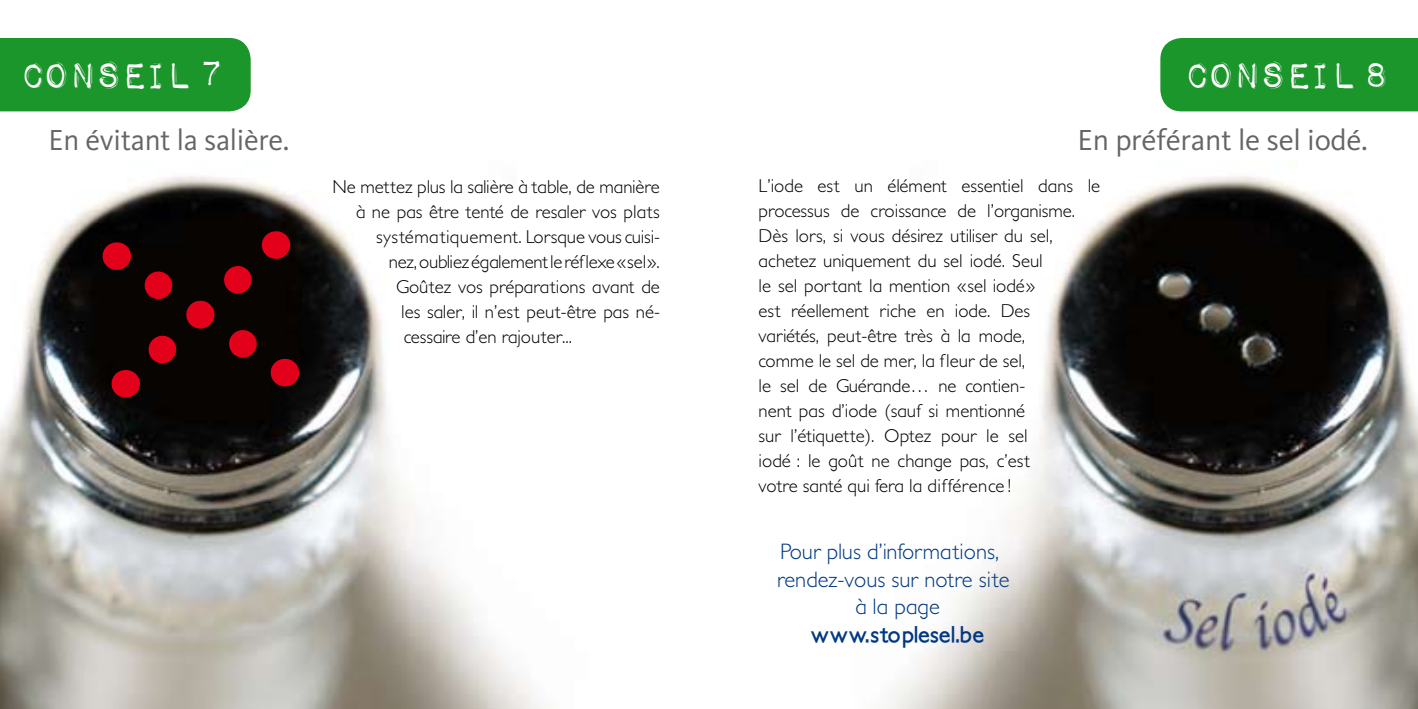
<style>
.page{position:relative;width:1418px;height:709px;background:#fff}
.page>*{position:absolute;margin:0;border:0;box-sizing:border-box;transform-origin:0 0}
.t1{font:47.5px "Impact Label Rev";letter-spacing:-.07em;color:#fff}
.t2{font:30px "Kievit";letter-spacing:-.01em;color:#646567}
.t3{font:300 22.5px/27.5px "Petita";color:#003882;text-align:center}
.t4{font:700 22.5px "Petita";color:#003882}
.t5{font:300 18.75px/25px "Petita";color:#000}
.t6{font:300 18.75px "Petita";letter-spacing:.02em;color:#000}
</style>
<div class="page">
<img style="left:882px;top:111px;width:535px;height:598px">
<img style="left:0;top:111px;width:545px;height:598px">
<div style="left:0;top:38px;width:251px;height:73px;background:#1a962b"></div>
<div style="left:1160px;top:38px;width:257px;height:73px;background:#1a962b"></div>
<svg style="left:105px;top:231px;width:197px;height:174px"></svg>
<h1 class="t1" style="left:19px;top:52px;width:208px">CONSEIL 7</h1>
<h1 class="t1" style="left:1183px;top:52px;width:207px">CONSEIL 8</h1>
<h2 class="t2" style="left:49px;top:121px;width:242px">En évitant la salière.</h2>
<h2 class="t2" style="left:1077px;top:121px;width:292px">En préférant le sel iodé.</h2>
<p class="t5" style="left:332px;top:175px;width:329px">Ne mettez plus la salière à table, de manière</p>
<p class="t5" style="left:356px;top:200px;width:305px">à ne pas être tenté de resaler vos plats</p>
<p class="t6" style="left:376px;top:226px;width:285px">systématiquement. Lorsque vous cuisi-</p>
<p class="t5" style="left:389px;top:250px;width:273px">nez, oubliez également le réflexe «sel».</p>
<p class="t5" style="left:396px;top:275px;width:265px">Goûtez vos préparations avant de</p>
<p class="t5" style="left:401px;top:300px;width:260px">les saler, il n’est peut-être pas né-</p>
<p class="t5" style="left:404px;top:325px;width:170px">cessaire d’en rajouter...</p>
<p class="t5" style="left:758px;top:174px;width:343px">L’iode est un élément essentiel dans le processus de croissance de l’organisme.<br>Dès lors, si vous désirez utiliser du sel, achetez uniquement du sel iodé. Seul<br>le sel portant la mention «sel iodé»<br>est réellement riche en iode. Des<br>variétés, peut-être très à la mode,<br>comme le sel de mer, la fleur de sel,<br>le sel de Guérande… ne contien-<br>nent pas d’iode (sauf si mentionné<br>sur l’étiquette). Optez pour le sel<br>iodé : le goût ne change pas, c’est<br>votre santé qui fera la différence !</p>
<p class="t3" style="left:777px;top:539px;width:234px">Pour plus d’informations, rendez-vous sur notre site à la page</p>
<p class="t4" style="left:811px;top:620px;width:175px">www.stoplesel.be</p>
</div>
